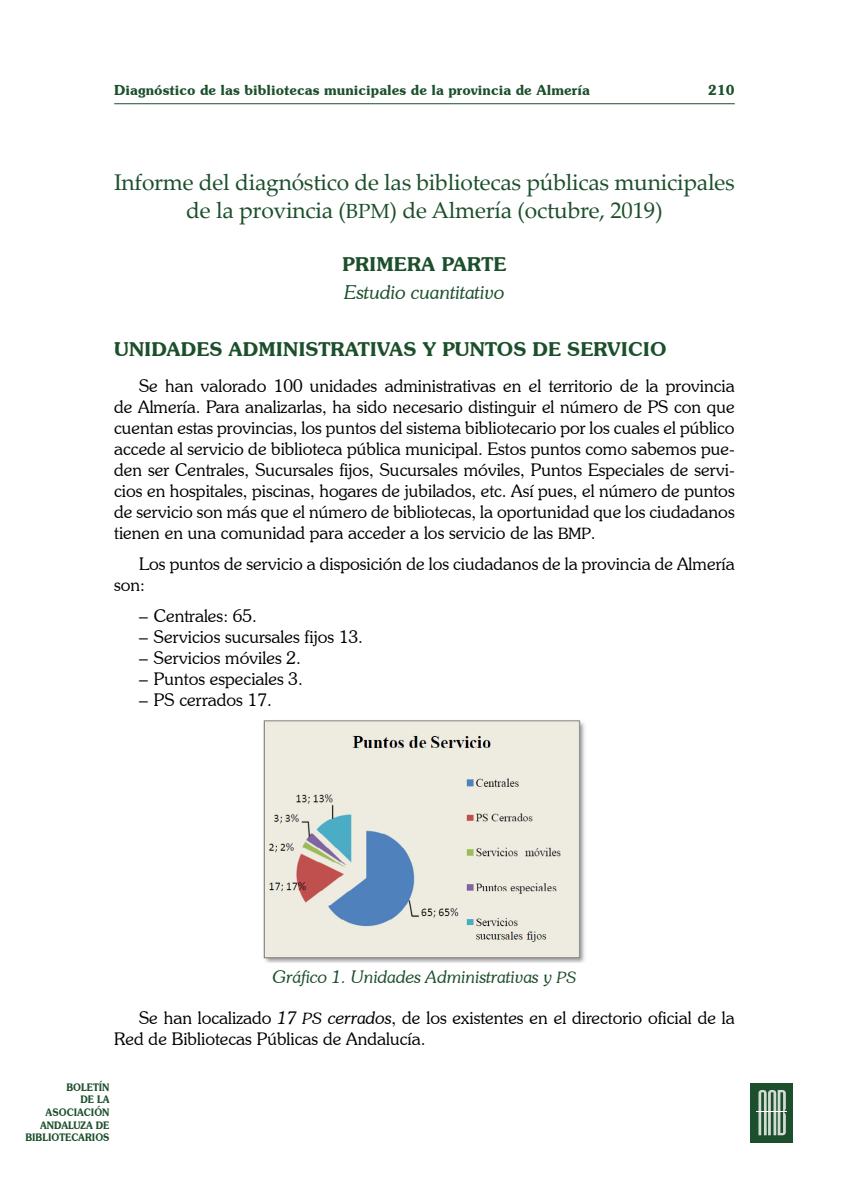
<style>
.page{position:relative;width:844px;height:1191px;background:#fff}
.page>*{position:absolute;margin:0;border:0;box-sizing:border-box;transform-origin:0 0}
.t1{font:22.75px/27.3px "Palatino Linotype";letter-spacing:-.01em;color:#1c4f2b;text-align:center}
.t2{font:600 19.25px "Souvenir IT Cby BT";color:#1c4f2b}
.t3{font:italic 300 19.25px "Souvenir IT Cby BT";color:#1c4f2b}
.t4{font:300 17.5px/21px "Souvenir IT Cby BT";color:#000}
.t5{font:italic 300 17.5px "Souvenir IT Cby BT";color:#1c4f2b}
.t6{font:600 14px "Souvenir IT Cby BT";color:#1c4f2b}
.t7{font:600 10.5px/12.6px "Souvenir IT Cby BT";color:#1c4f2b;text-align:right;scale:.88 1}
.s1{font-size:20.47px}
.s2{font-size:15.75px}
.s3{font-style:italic}
.s4{font-style:italic;font-size:15.75px}
</style>
<div class="page">
<div style="left:749px;top:1083px;width:43px;height:59px;background:#1c4f2b"></div>
<svg style="left:758px;top:1090px;width:27px;height:45px"></svg>
<hr style="left:755px;top:1111px;width:31px;height:1px;background:#fff">
<hr style="left:114px;top:103px;width:620px;height:1px;background:#1c4f2b">
<img style="left:263px;top:720px;width:322px;height:242px">
<p class="t6" style="left:114px;top:81px;width:477px">Diagnóstico de las bibliotecas municipales de la provincia de Almería</p>
<p class="t6" style="left:708px;top:81px;width:28px">210</p>
<h1 class="t1" style="left:114px;top:168px;width:622px">Informe del diagnóstico de las bibliotecas públicas municipales de la provincia (<span class="s1">BPM</span>) de Almería (octubre, 2019)</h1>
<p class="t2" style="left:342px;top:252px;width:165px">PRIMERA PARTE</p>
<p class="t3" style="left:344px;top:280px;width:161px">Estudio cuantitativo</p>
<p class="t2" style="left:114px;top:337px;width:553px">UNIDADES ADMINISTRATIVAS Y PUNTOS DE SERVICIO</p>
<p class="t4" style="left:114px;top:375px;width:622px;text-align:justify;text-indent:25px">Se han valorado 100 unidades administrativas en el territorio de la provincia de Almería. Para analizarlas, ha sido necesario distinguir el número de PS con que cuentan estas provincias, los puntos del sistema bibliotecario por los cuales el público accede al servicio de biblioteca pública municipal. Estos puntos como sabemos pue&shy;den ser Centrales, Sucursales fijos, Sucursales móviles, Puntos Especiales de servi&shy;cios en hospitales, piscinas, hogares de jubilados, etc. Así pues, el número de puntos de servicio son más que el número de bibliotecas, la oportunidad que los ciudadanos tienen en una comunidad para acceder a los servicio de las <span class="s2">BMP</span>.</p>
<p class="t4" style="left:114px;top:553px;width:622px;text-indent:25px">Los puntos de servicio a disposición de los ciudadanos de la provincia de Almería son:</p>
<p class="t4" style="left:139px;top:605px;width:119px">– Centrales: 65.</p>
<p class="t4" style="left:139px;top:626px;width:225px">– Servicios sucursales fijos 13.</p>
<p class="t4" style="left:139px;top:647px;width:163px">– Servicios móviles 2.</p>
<p class="t4" style="left:139px;top:668px;width:165px">– Puntos especiales 3.</p>
<p class="t4" style="left:139px;top:689px;width:134px">– PS cerrados 17.</p>
<p class="t5" style="left:272px;top:966px;width:305px">Gráfico 1. Unidades Administrativas y <span class="s2">PS</span></p>
<p class="t4" style="left:114px;top:1007px;width:622px;text-indent:25px">Se han localizado <span class="s3">17</span> <span class="s4">PS</span> <span class="s3">cerrados</span>, de los existentes en el directorio oficial de la<br>Red de Bibliotecas Públicas de Andalucía.</p>
<p class="t7" style="left:25px;top:1080px;width:97px">BOLETÍN<br>DE LA<br>ASOCIACIÓN<br>ANDALUZA DE<br>BIBLIOTECARIOS</p>
</div>
